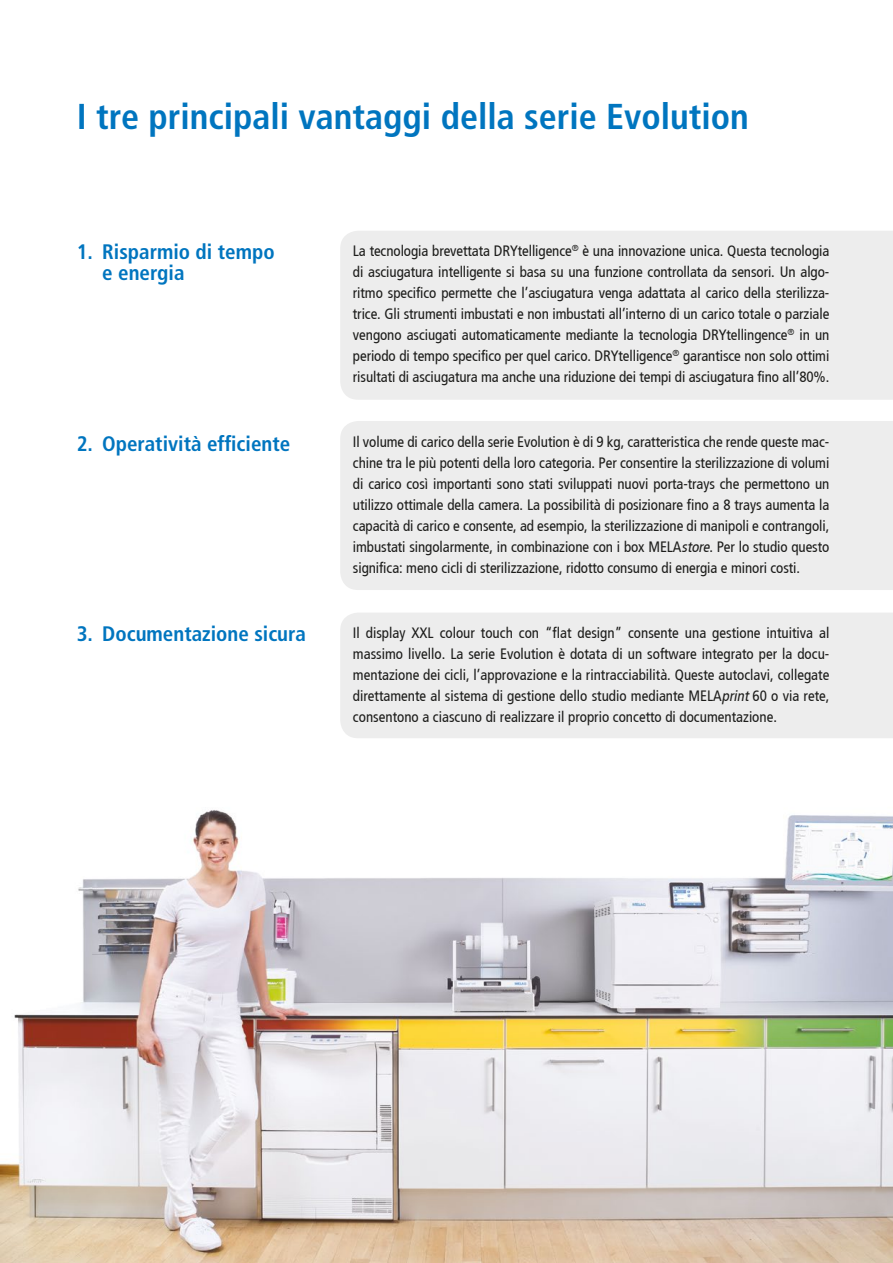
<style>
.page{position:relative;width:893px;height:1263px;background:#fff}
.page>*{position:absolute;margin:0;border:0;box-sizing:border-box;transform-origin:0 0}
.t1{font:700 condensed 36px "Frutiger";color:#0075bf}
.t2{font:700 condensed 21px/21px "Frutiger";color:#0075bf}
.t3{font:condensed 15px/21px "Frutiger";letter-spacing:-.005em;color:#1d1d1b;text-align:justify}
.s1{font-style:italic}
</style>
<div class="page">
<img style="left:0;top:810px;width:893px;height:453px">
<div style="left:340px;top:613px;width:553px;height:125px;background:#ededed"></div>
<div style="left:340px;top:231px;width:553px;height:169px;background:#ededed"></div>
<div style="left:340px;top:421px;width:553px;height:169px;background:#ededed"></div>
<h1 class="t1" style="left:77px;top:95px;width:674px">I tre principali vantaggi della serie Evolution</h1>
<h2 class="t2" style="left:102px;top:241px;width:174px;text-indent:-26px">1. Risparmio di tempo e energia</h2>
<p class="t3" style="left:353px;top:241px;width:478px">La tecnologia brevettata DRYtelligence<sup>®</sup> è una innovazione unica. Questa tecnologia di asciugatura intelligente si basa su una funzione controllata da sensori. Un algo&shy;ritmo specifico permette che l’asciugatura venga adattata al carico della sterilizza&shy;trice. Gli strumenti imbustati e non imbustati all’interno di un carico totale o parziale vengono asciugati automaticamente mediante la tecnologia DRYtellingence<sup>®</sup> in un periodo di tempo specifico per quel carico. DRYtelligence<sup>®</sup> garantisce non solo ottimi risultati di asciugatura ma anche una riduzione dei tempi di asciugatura fino all’80%.</p>
<h2 class="t2" style="left:77px;top:433px;width:215px">2. Operatività efficiente</h2>
<p class="t3" style="left:353px;top:432px;width:478px">Il volume di carico della serie Evolution è di 9 kg, caratteristica che rende queste mac&shy;chine tra le più potenti della loro categoria. Per consentire la sterilizzazione di volumi di carico così importanti sono stati sviluppati nuovi porta-trays che permettono un utilizzo ottimale della camera. La possibilità di posizionare fino a 8 trays aumenta la capacità di carico e consente, ad esempio, la sterilizzazione di manipoli e contrangoli, imbustati singolarmente, in combinazione con i box MELA<span class="s1">store</span>. Per lo studio questo significa: meno cicli di sterilizzazione, ridotto consumo di energia e minori costi.</p>
<h2 class="t2" style="left:77px;top:623px;width:231px">3. Documentazione sicura</h2>
<p class="t3" style="left:353px;top:622px;width:478px">Il display XXL colour touch con “flat design” consente una gestione intuitiva al massimo livello. La serie Evolution è dotata di un software integrato per la docu&shy;mentazione dei cicli, l’approvazione e la rintracciabilità. Queste autoclavi, collegate direttamente al sistema di gestione dello studio mediante MELA<span class="s1">print</span> 60 o via rete, consentono a ciascuno di realizzare il proprio concetto di documentazione.</p>
</div>
